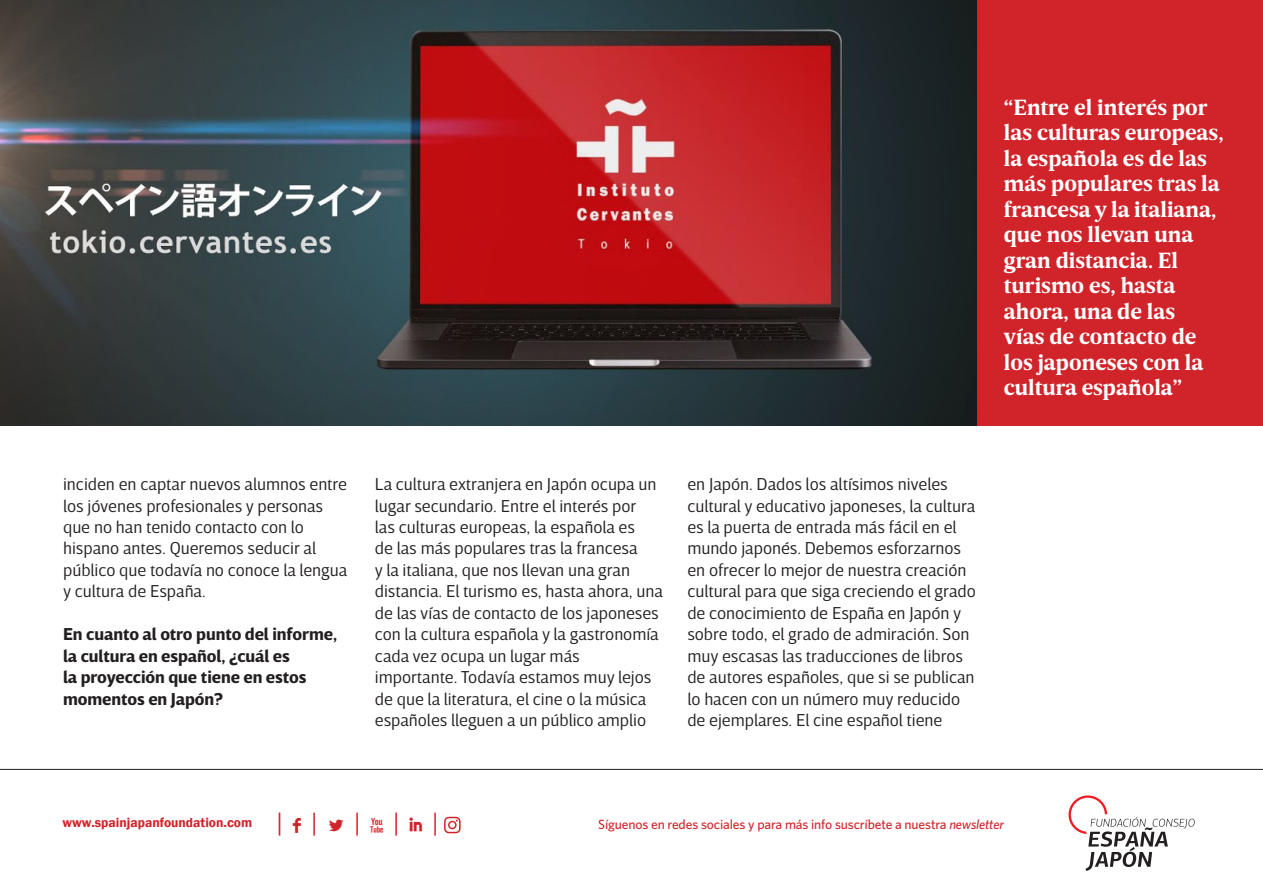
<style>
.page{position:relative;width:1263px;height:893px;background:#fff}
.page>*{position:absolute;margin:0;border:0;box-sizing:border-box;transform-origin:0 0}
.t1{font:24.45px "Socialico";color:#d1232a}
.t2{font:24.45px "News Gothic";color:#d1232a}
.texto_normal{font:700 22.5px/25.5px "Breve News";color:#fff}
.R{font:300 17.55px/21.5px "Breve Sans Text";letter-spacing:-.005em;color:#231f20}
.R-2{font:700 17.55px/21.5px "Breve Sans Text";letter-spacing:-.005em;color:#231f20}
.t3{font:500 13.5px "Whitney HTF";letter-spacing:-.01em;color:#d1232a}
.t4{font:600 13.5px "Franklin Gothic";color:#d1232a}
.s1{font-family:"News Gothic"}
.s2{font-style:italic}
</style>
<div class="page">
<svg style="left:1068px;top:795px;width:127px;height:76px"></svg>
<svg style="left:444px;top:817px;width:17px;height:16px"></svg>
<hr style="left:0;top:769px;width:1263px;height:1px;background:#231f20">
<div style="left:877px;top:0;width:386px;height:426px;background:#d1232a"></div>
<img style="left:0;top:0;width:977px;height:426px">
<p class="texto_normal" style="left:1004px;top:95px;width:221px">“Entre el interés por las culturas europeas, la española es de las más populares tras la francesa y la italiana, que nos llevan una gran distancia. El turismo es, hasta ahora, una de las<br>vías de contacto de los japoneses con la cultura española”</p>
<p class="R" style="left:63px;top:473px;width:286px">inciden en captar nuevos alumnos entre los jóvenes profesionales y personas que no han tenido contacto con lo hispano antes. Queremos seducir al público que todavía no conoce la lengua y cultura de España.</p>
<p class="R-2" style="left:63px;top:624px;width:276px">En cuanto al otro punto del informe, la cultura en español, ¿cuál es<br>la proyección que tiene en estos momentos en Japón?</p>
<p class="R" style="left:375px;top:473px;width:290px">La cultura extranjera en Japón ocupa un lugar secundario. Entre el interés por<br>las culturas europeas, la española es<br>de las más populares tras la francesa<br>y la italiana, que nos llevan una gran distancia. El turismo es, hasta ahora, una de las vías de contacto de los japoneses con la cultura española y la gastronomía cada vez ocupa un lugar más importante. Todavía estamos muy lejos de que la literatura, el cine o la música españoles lleguen a un público amplio</p>
<p class="R" style="left:687px;top:473px;width:290px">en Japón. Dados los altísimos niveles cultural y educativo japoneses, la cultura es la puerta de entrada más fácil en el mundo japonés. Debemos esforzarnos en ofrecer lo mejor de nuestra creación cultural para que siga creciendo el grado de conocimiento de España en Japón y sobre todo, el grado de admiración. Son muy escasas las traducciones de libros de autores españoles, que si se publican lo hacen con un número muy reducido de ejemplares. El cine español tiene</p>
<p class="t4" style="left:63px;top:815px;width:191px">www.spainjapanfoundation.com</p>
<h1 class="t1" style="left:292px;top:811px;width:152px">F<span class="s1">|</span>L<span class="s1">|</span>X<span class="s1">|</span>I<span class="s1">|</span></h1>
<h1 class="t2" style="left:273px;top:808px;width:14px">|</h1>
<p class="t3" style="left:598px;top:816px;width:407px">Síguenos en redes sociales y para más info suscríbete a nuestra <span class="s2">newsletter</span></p>
</div>
